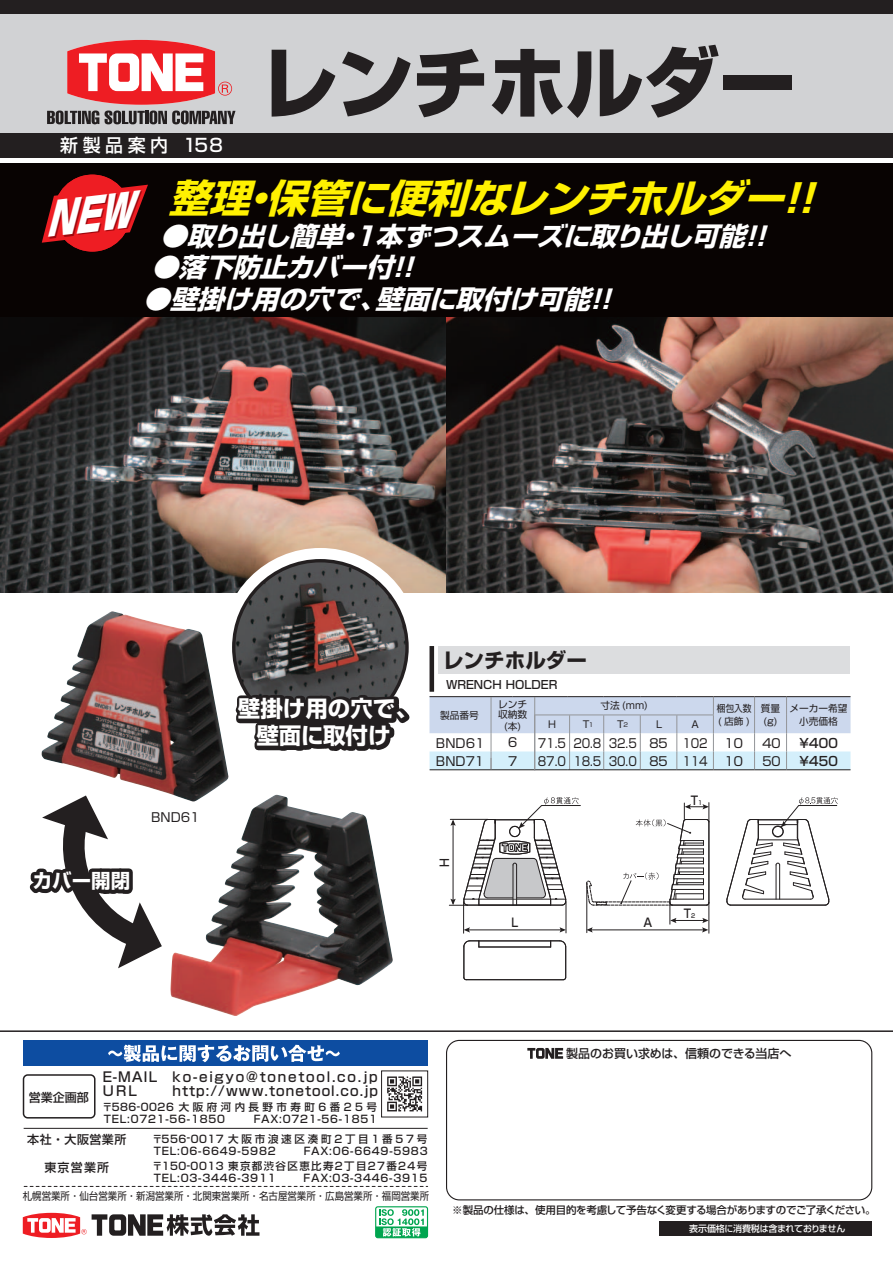
<style>
.page{position:relative;width:893px;height:1263px;background:#fff}
.page>*{position:absolute;margin:0;border:0;box-sizing:border-box;transform-origin:0 0}
.t1{font:800 78px "Shin Go Pro";letter-spacing:-.02em;color:#231f20}
.t2{font:italic 700 39.15px "Shin Go Pro";color:#fff101;scale:1.04 1}
.t3{font:italic 700 26.1px "Shin Go Pro";color:#fff;scale:1.04 1}
.t4{font:700 22.5px/27px "Shin Go Pro";color:#fff;text-align:center}
.t5{font:700 20.55px "Shin Go Pro";color:#231f20}
.t6{font:700 19.5px "Shin Go Pro";color:#fff}
.t7{font:500 18px "Shin Go Pro";letter-spacing:.245em;color:#fff}
.t8{font:500 13.5px/14.7px "Shin Go Pro";letter-spacing:.13em;color:#231f20}
.t9{font:500 13.5px "Shin Go Pro";letter-spacing:.08em;color:#231f20}
.t10{font:500 12.75px "Shin Go Pro";letter-spacing:-.25em;color:#231f20}
.t11{font:12.45px/17.7px "Shin Go Pro";letter-spacing:-.26em;color:#231f20;scale:.9 1}
.t12{font:12.45px/17.7px "Shin Go Pro";letter-spacing:-.195em;color:#231f20}
.t13{font:12.45px "Shin Go Pro";letter-spacing:-.195em;color:#231f20;scale:.9 1}
.t14{font:500 12px "Shin Go Pro";color:#231f20}
.t15{font:500 12px "Shin Go Pro";color:#231f20;scale:.9 1}
.t16{font:500 11.4px "Shin Go Pro";color:#231f20}
.t17{font:500 10.5px/11.9px "Shin Go Pro";letter-spacing:.075em;color:#231f20}
.t18{font:10.5px "Shin Go Pro";color:#231f20;scale:.9 1}
.t19{font:500 10.5px "Shin Go Pro";letter-spacing:-.02em;color:#231f20}
.t20{font:500 10.5px "Shin Go Pro";letter-spacing:.005em;color:#231f20}
.t21{font:500 10.5px "Shin Go Pro";letter-spacing:-.175em;color:#231f20}
.t22{font:9.75px/10.8px "Shin Go Pro";color:#231f20;text-align:center}
.t23{font:9.75px/13.2px "Shin Go Pro";color:#231f20;scale:.9 1}
.t24{font:500 9px "Shin Go Pro";letter-spacing:-.03em;color:#fff}
.t25{font:6px "Shin Go Pro";color:#231f20}
.s1{font-weight:400;font-size:12.45px}
.s2{font-size:6px}
</style>
<div class="page">
<div style="left:0;top:143px;width:893px;height:322px;background:#080302"></div>
<div style="left:54px;top:175px;width:77px;height:77px;background:#ee1d23;border-radius:50%"></div>
<div style="left:0;top:13px;width:893px;height:149px;background:#fff"></div>
<div style="left:0;top:8px;width:893px;height:150px;background:#231f20"></div>
<div style="left:0;top:0;width:893px;height:145px;background:#231f20"></div>
<div style="left:0;top:14px;width:893px;height:119px;background:#d1d2d4"></div>
<svg style="left:67px;top:40px;width:165px;height:65px"></svg>
<svg style="left:47px;top:111px;width:52px;height:13px"></svg>
<svg style="left:105px;top:111px;width:130px;height:13px"></svg>
<hr style="left:0;top:1030px;width:893px;height:2px;background:#231f20">
<div style="left:439px;top:646px;width:411px;height:27px;background:#dcdddf"></div>
<div style="left:429px;top:646px;width:5px;height:46px;background:#231f20"></div>
<hr style="left:429px;top:696px;width:83px;height:1px;background:#231f20">
<hr style="left:512px;top:696px;width:55px;height:1px;background:#231f20">
<hr style="left:713px;top:696px;width:41px;height:1px;background:#231f20">
<hr style="left:754px;top:696px;width:32px;height:1px;background:#231f20">
<hr style="left:786px;top:696px;width:64px;height:1px;background:#231f20">
<hr style="left:567px;top:696px;width:37px;height:1px;background:#231f20">
<hr style="left:604px;top:696px;width:36px;height:1px;background:#231f20">
<hr style="left:640px;top:696px;width:37px;height:1px;background:#231f20">
<hr style="left:677px;top:696px;width:36px;height:1px;background:#231f20">
<svg style="left:429px;top:697px;width:421px;height:73px"></svg>
<svg style="left:463px;top:940px;width:103px;height:40px"></svg>
<hr style="left:463px;top:902px;width:1px;height:31px;background:#231f20">
<hr style="left:566px;top:902px;width:1px;height:31px;background:#231f20">
<hr style="left:708px;top:902px;width:1px;height:31px;background:#231f20">
<hr style="left:586px;top:883px;width:1px;height:50px;background:#231f20">
<svg style="left:449px;top:797px;width:261px;height:135px"></svg>
<svg style="left:726px;top:797px;width:112px;height:109px"></svg>
<div style="left:659px;top:1221px;width:213px;height:15px;background:#231f20"></div>
<div style="left:446px;top:1040px;width:426px;height:160px;border:1px solid #231f20;border-radius:13px"></div>
<svg style="left:527px;top:1048px;width:36px;height:11px"></svg>
<div style="left:23px;top:1040px;width:405px;height:26px;background:#0d4da1"></div>
<svg style="left:108px;top:1044px;width:232px;height:18px"></svg>
<div style="left:23px;top:1074px;width:73px;height:44px;border:2px solid #231f20;border-radius:4px"></div>
<hr style="left:24px;top:1128px;width:404px;height:1px;background:#231f20">
<svg style="left:24px;top:1186px;width:404px;height:1px"></svg>
<div style="left:375px;top:1206px;width:53px;height:32px;border:1px solid #00a54f;border-radius:2px"></div>
<svg style="left:376px;top:1209px;width:51px;height:29px"></svg>
<svg style="left:23px;top:1213px;width:236px;height:25px"></svg>
<div style="left:381px;top:1071px;width:47px;height:46px;background:#fff;border:1px solid #231f20"></div>
<svg style="left:387px;top:1076px;width:35px;height:35px"></svg>
<img style="left:42px;top:611px;width:186px;height:184px">
<img style="left:0;top:317px;width:446px;height:275px">
<svg style="left:221px;top:548px;width:199px;height:44px"></svg>
<img style="left:446px;top:317px;width:447px;height:275px">
<img style="left:171px;top:795px;width:222px;height:221px">
<img style="left:234px;top:561px;width:173px;height:173px;border-radius:87px">
<svg style="left:232px;top:631px;width:178px;height:120px;background:#514c4d"></svg>
<svg style="left:29px;top:788px;width:139px;height:180px"></svg>
<svg style="left:42px;top:185px;width:106px;height:58px"></svg>
<h1 class="t1" style="left:261px;top:21px;width:537px">レンチホルダー</h1>
<h3 class="t7" style="left:60px;top:131px;width:166px">新製品案内 15８</h3>
<h2 class="t2" style="left:169px;top:167px;width:647px">整理・保管に便利なレンチホルダー！！</h2>
<h3 class="t3" style="left:160px;top:215px;width:601px">●取り出し簡単・１本ずつスムーズに取り出し可能！！</h3>
<h3 class="t3" style="left:151px;top:247px;width:270px">●落下防止カバー付！！</h3>
<h3 class="t3" style="left:143px;top:278px;width:468px">●壁掛け用の穴で、壁面に取付け可能！！</h3>
<h3 class="t6" style="left:33px;top:865px;width:99px">カバー開閉</h3>
<p class="t12" style="left:151px;top:807px;width:50px">BND61</p>
<h3 class="t4" style="left:239px;top:693px;width:182px">壁掛け用の穴で、壁面に取付け</h3>
<h3 class="t5" style="left:443px;top:643px;width:145px">レンチホルダー</h3>
<p class="t16" style="left:446px;top:675px;width:113px">WRENCH HOLDER</p>
<p class="t22" style="left:440px;top:708px;width:40px">製品番号</p>
<p class="t22" style="left:498px;top:698px;width:31px">レンチ収納数(本)</p>
<p class="t22" style="left:600px;top:699px;width:49px">寸法 (mm)</p>
<p class="t23" style="left:717px;top:700px;width:40px">梱包入数(店飾)</p>
<p class="t22" style="left:761px;top:700px;width:21px;line-height:13.2px;text-align:left">質量(g)</p>
<p class="t22" style="left:789px;top:702px;width:60px">メーカー希望</p>
<p class="t22" style="left:548px;top:717px;width:9px">H</p>
<p class="t22" style="left:583px;top:717px;width:8px">T</p>
<p class="t22" style="left:617px;top:717px;width:8px">T</p>
<p class="t22" style="left:656px;top:717px;width:8px">L</p>
<p class="t22" style="left:691px;top:717px;width:9px">A</p>
<p class="t22" style="left:799px;top:715px;width:40px">小売価格</p>
<p class="t25" style="left:588px;top:720px;width:7px">１</p>
<p class="t25" style="left:623px;top:720px;width:7px">２</p>
<p class="t12" style="left:506px;top:732px;width:14px">６</p>
<p class="t11" style="left:537px;top:733px;width:114px">７１．５２０．８３２．５<br>８７．０１８．５３０．０</p>
<p class="t12" style="left:648px;top:733px;width:23px">８５<br>８５</p>
<p class="t13" style="left:681px;top:733px;width:72px">１０２ １０</p>
<p class="t10" style="left:761px;top:732px;width:80px"><span class="s1">４０</span> ￥４００</p>
<p class="t12" style="left:436px;top:733px;width:50px">BND61</p>
<p class="t12" style="left:436px;top:751px;width:51px">BND７１</p>
<p class="t12" style="left:506px;top:750px;width:14px">７</p>
<p class="t13" style="left:681px;top:751px;width:72px">１１４ １０</p>
<p class="t10" style="left:761px;top:751px;width:80px"><span class="s1">５０</span> ￥４５０</p>
<p class="t15" style="left:691px;top:790px;width:14px">T<span class="s2">1</span></p>
<p class="t15" style="left:435px;top:867px;width:11px;rotate:-90deg">H</p>
<p class="t15" style="left:511px;top:913px;width:9px">L</p>
<p class="t15" style="left:643px;top:913px;width:11px">A</p>
<p class="t15" style="left:684px;top:904px;width:14px">T<span class="s2">2</span></p>
<p class="t14" style="left:29px;top:1088px;width:61px">営業企画部</p>
<p class="t8" style="left:103px;top:1068px;width:276px">E-MAIL ko-eigyo@tonetool.co.jp<br>URL</p>
<p class="t9" style="left:172px;top:1080px;width:207px">http://www.tonetool.co.jp</p>
<p class="t17" style="left:102px;top:1100px;width:276px">〒５８６-００２６大阪府河内長野市寿町６番２５号<br>TEL:０７２１-５６-１８５０</p>
<p class="t21" style="left:254px;top:1110px;width:126px">FAX:0７２１-５６-１８５１</p>
<p class="t14" style="left:27px;top:1130px;width:101px">本社・大阪営業所</p>
<p class="t17" style="left:152px;top:1131px;width:277px">〒556-００17 大阪市浪速区湊町２丁目１番５７号<br>TEL:06-6649-5982</p>
<p class="t17" style="left:304px;top:1143px;width:125px">FAX:06-6649-5983</p>
<p class="t14" style="left:44px;top:1157px;width:66px">東京営業所</p>
<p class="t20" style="left:152px;top:1158px;width:277px">〒１５０-００１３東京都渋谷区恵比寿２丁目２７番２４号</p>
<p class="t18" style="left:23px;top:1187px;width:453px">札幌営業所・仙台営業所・新潟営業所・北関東営業所・名古屋営業所・広島営業所・福岡営業所</p>
<p class="t17" style="left:154px;top:1170px;width:123px">TEL:03-3446-3911</p>
<p class="t17" style="left:304px;top:1170px;width:125px">FAX:03-3446-3915</p>
<p class="t14" style="left:566px;top:1043px;width:227px">製品のお買い求めは、信頼のできる当店へ</p>
<p class="t19" style="left:452px;top:1201px;width:425px">※製品の仕様は、使用目的を考慮して予告なく変更する場合がありますのでご了承ください。</p>
<p class="t24" style="left:689px;top:1221px;width:158px">表示価格に消費税は含まれておりません</p>
</div>
